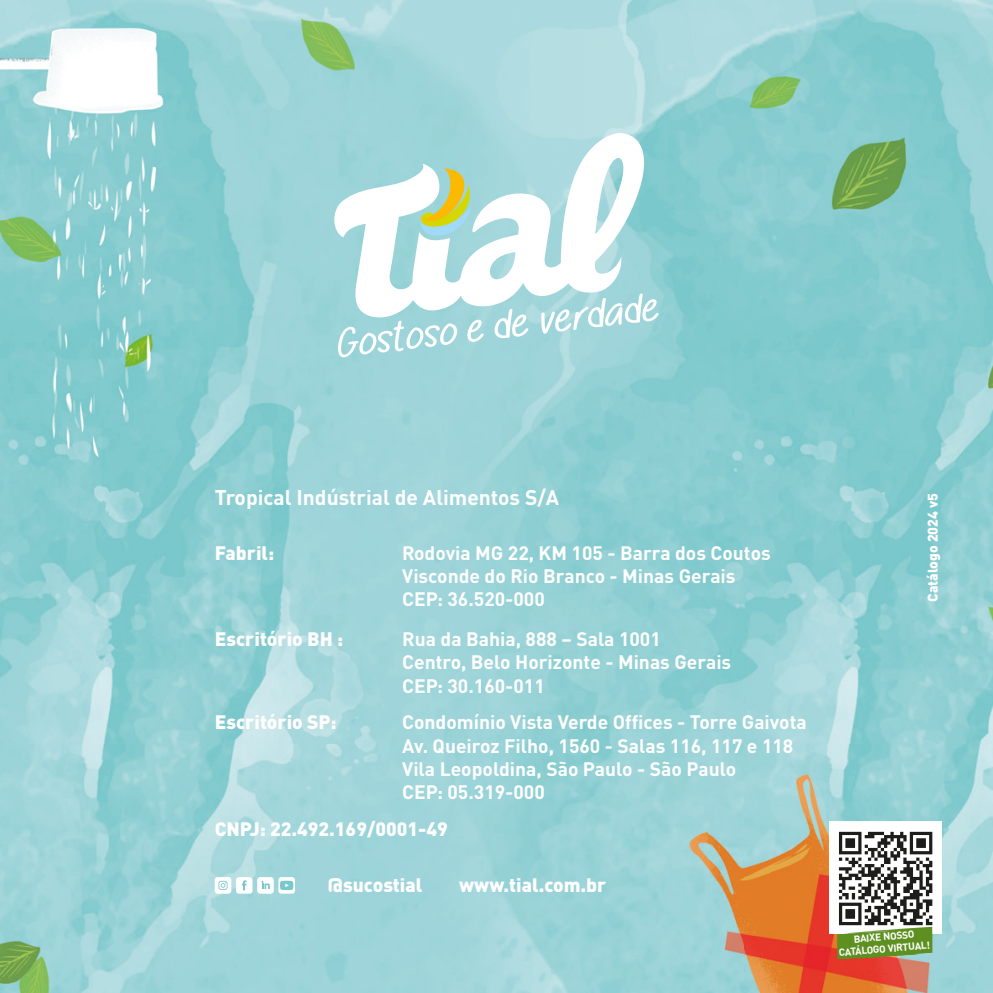
<style>
.page{position:relative;width:993px;height:993px;background:#fff}
.page>*{position:absolute;margin:0;border:0;box-sizing:border-box;transform-origin:0 0}
.t1{font:700 21px "DINOT";color:#fff}
.t2{font:700 19.25px/23.1px "DINOT";color:#fff}
.t3{font:900 19.25px "DINOT";color:#fff}
.t4{font:900 14px "DINOT";color:#fff}
.t5{font:700 10.15px/12.1px "DINOT";color:#fff;text-align:center}
</style>
<div class="page">
<img style="left:0;top:0;width:992px;height:992px">
<svg style="left:330px;top:131px;width:329px;height:187px"></svg>
<svg style="left:417px;top:168px;width:70px;height:71px"></svg>
<svg style="left:337px;top:320px;width:120px;height:37px"></svg>
<svg style="left:467px;top:319px;width:16px;height:23px"></svg>
<svg style="left:494px;top:309px;width:34px;height:29px"></svg>
<svg style="left:540px;top:293px;width:118px;height:40px"></svg>
<div style="left:829px;top:821px;width:112px;height:112px;background:#fff"></div>
<svg style="left:837px;top:831px;width:104px;height:127px"></svg>
<div style="left:236px;top:876px;width:16px;height:17px;background:#fff;border-radius:3px"></div>
<svg style="left:242px;top:880px;width:4px;height:10px"></svg>
<div style="left:215px;top:876px;width:16px;height:17px;background:#fff;border-radius:3px"></div>
<svg style="left:218px;top:880px;width:9px;height:9px"></svg>
<div style="left:257px;top:876px;width:17px;height:17px;background:#fff;border-radius:3px"></div>
<svg style="left:261px;top:880px;width:9px;height:8px"></svg>
<svg style="left:278px;top:876px;width:17px;height:17px"></svg>
<svg style="left:280px;top:880px;width:13px;height:9px"></svg>
<p class="t1" style="left:215px;top:483px;width:346px">Tropical Indústrial de Alimentos S/A</p>
<p class="t3" style="left:215px;top:539px;width:61px">Fabril:</p>
<p class="t2" style="left:402px;top:540px;width:370px">Rodovia MG 22, KM 105 - Barra dos Coutos<br>Visconde do Rio Branco - Minas Gerais<br>CEP: 36.520-000</p>
<p class="t3" style="left:215px;top:626px;width:130px">Escritório BH :</p>
<p class="t2" style="left:402px;top:627px;width:330px">Rua da Bahia, 888 – Sala 1001<br>Centro, Belo Horizonte - Minas Gerais<br>CEP: 30.160-011</p>
<p class="t3" style="left:215px;top:709px;width:123px">Escritório SP:</p>
<p class="t2" style="left:402px;top:710px;width:406px">Condomínio Vista Verde Offices - Torre Gaivota Av. Queiroz Filho, 1560 - Salas 116, 117 e 118<br>Vila Leopoldina, São Paulo - São Paulo<br>CEP: 05.319-000</p>
<p class="t3" style="left:215px;top:815px;width:234px">CNPJ: 22.492.169/0001-49</p>
<p class="t3" style="left:328px;top:871px;width:96px">@sucostial</p>
<p class="t3" style="left:459px;top:871px;width:149px">www.tial.com.br</p>
<p class="t4" style="left:923px;top:601px;width:110px;rotate:-90deg">Catálogo 2024 v5</p>
<p class="t5" style="left:837px;top:933px;width:93px;rotate:-5deg">BAIXE NOSSO<br>CATÁLOGO VIRTUAL!</p>
</div>
